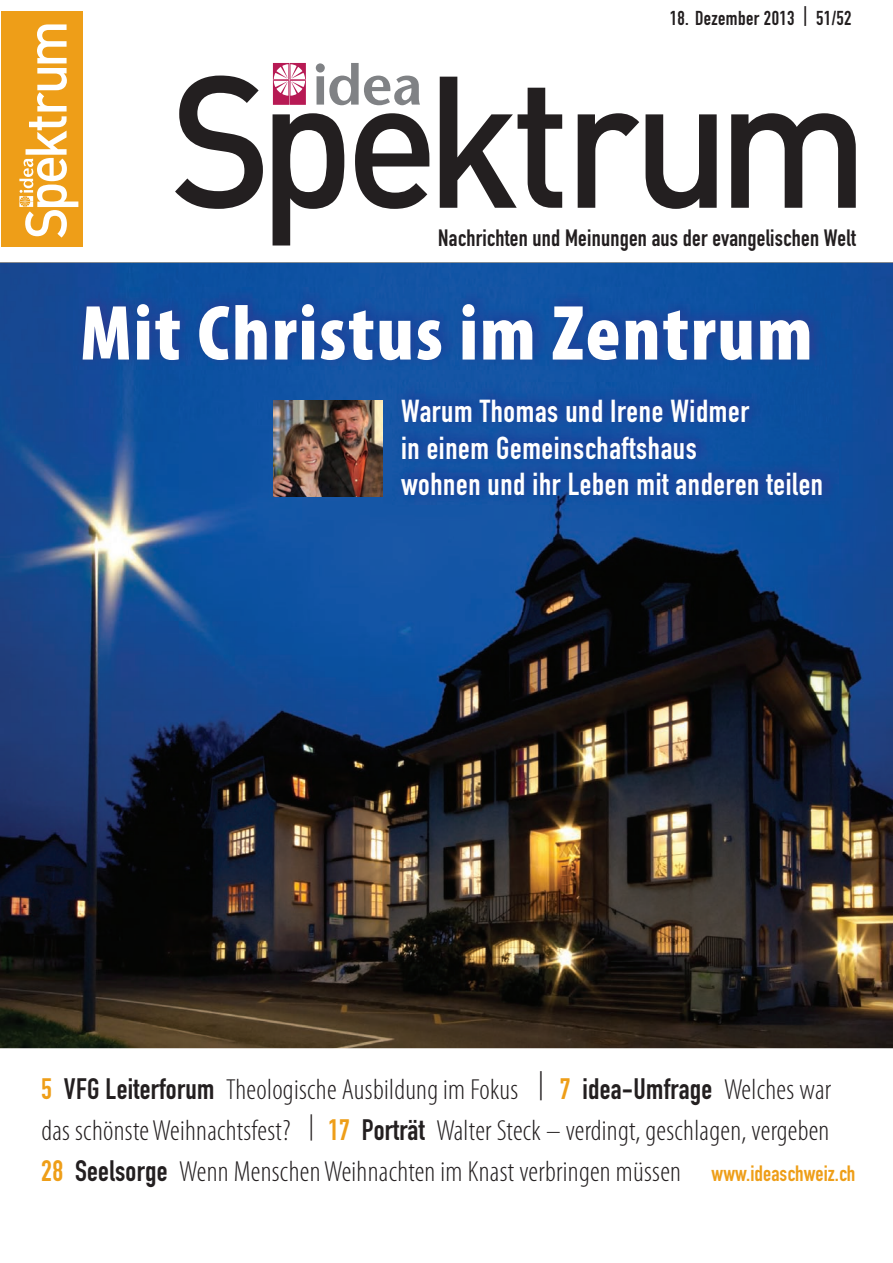
<style>
.page{position:relative;width:893px;height:1263px;background:#fff}
.page>*{position:absolute;margin:0;border:0;box-sizing:border-box;transform-origin:0 0}
.t1{font:900 condensed 78.75px "Myriad Pro";letter-spacing:.025em;color:#fff}
.t2{font:31.35px/36.5px "DIN Engschrift Std";letter-spacing:.02em;color:#fff}
.t3{font:300 condensed 29.1px/40.8px "Myriad Pro";letter-spacing:.01em;color:#231f20}
.t4{font:23.4px "DIN Engschrift Std";letter-spacing:.01em;color:#231f20}
.t5{font:19.8px "DIN Engschrift Std";letter-spacing:.02em;color:#231f20}
.s1{font-family:"DIN Engschrift Std";font-weight:400;font-stretch:normal;color:#ee9e18}
.s2{font-family:"DIN Engschrift Std";font-weight:400;font-stretch:normal}
.s3{font-family:"DIN Engschrift Std";font-weight:400;font-stretch:normal;font-size:21.9px;color:#ee9e18}
</style>
<div class="page">
<img style="left:0;top:263px;width:893px;height:785px">
<svg style="left:316px;top:63px;width:95px;height:13px"></svg>
<svg style="left:273px;top:63px;width:33px;height:13px"></svg>
<svg style="left:175px;top:76px;width:681px;height:169px"></svg>
<div style="left:1px;top:11px;width:82px;height:236px;background:#ee9e18"></div>
<svg style="left:19px;top:24px;width:59px;height:214px"></svg>
<img style="left:74px;top:287px;width:753px;height:82px">
<img style="left:393px;top:383px;width:446px;height:122px">
<img style="left:274px;top:400px;width:108px;height:96px">
<p class="t5" style="left:670px;top:6px;width:183px">18. Dezember 2013 | 51/52</p>
<p class="t4" style="left:438px;top:224px;width:419px">Nachrichten und Meinungen aus der evangelischen Welt</p>
<p class="t1" style="left:80px;top:289px;width:734px">Mit Christus im Zentrum</p>
<p class="t2" style="left:401px;top:393px;width:424px">Warum Thomas und Irene Widmer<br>in einem Gemeinschaftshaus<br>wohnen und ihr Leben mit anderen teilen</p>
<p class="t3" style="left:41px;top:1070px;width:816px"><span class="s1">5</span> <span class="s2">VFG Leiterforum</span> Theologische Ausbildung im Fokus <sup>|</sup> <span class="s1">7</span> <span class="s2">idea-Umfrage</span> Welches war das schönste Weihnachtsfest? <sup>|</sup> <span class="s1">17</span> <span class="s2">Porträt</span> Walter Steck – verdingt, geschlagen, vergeben<br><span class="s1">28</span> <span class="s2">Seelsorge</span> Wenn Menschen Weihnachten im Knast verbringen müssen <span class="s3">www.ideaschweiz.ch</span></p>
</div>
